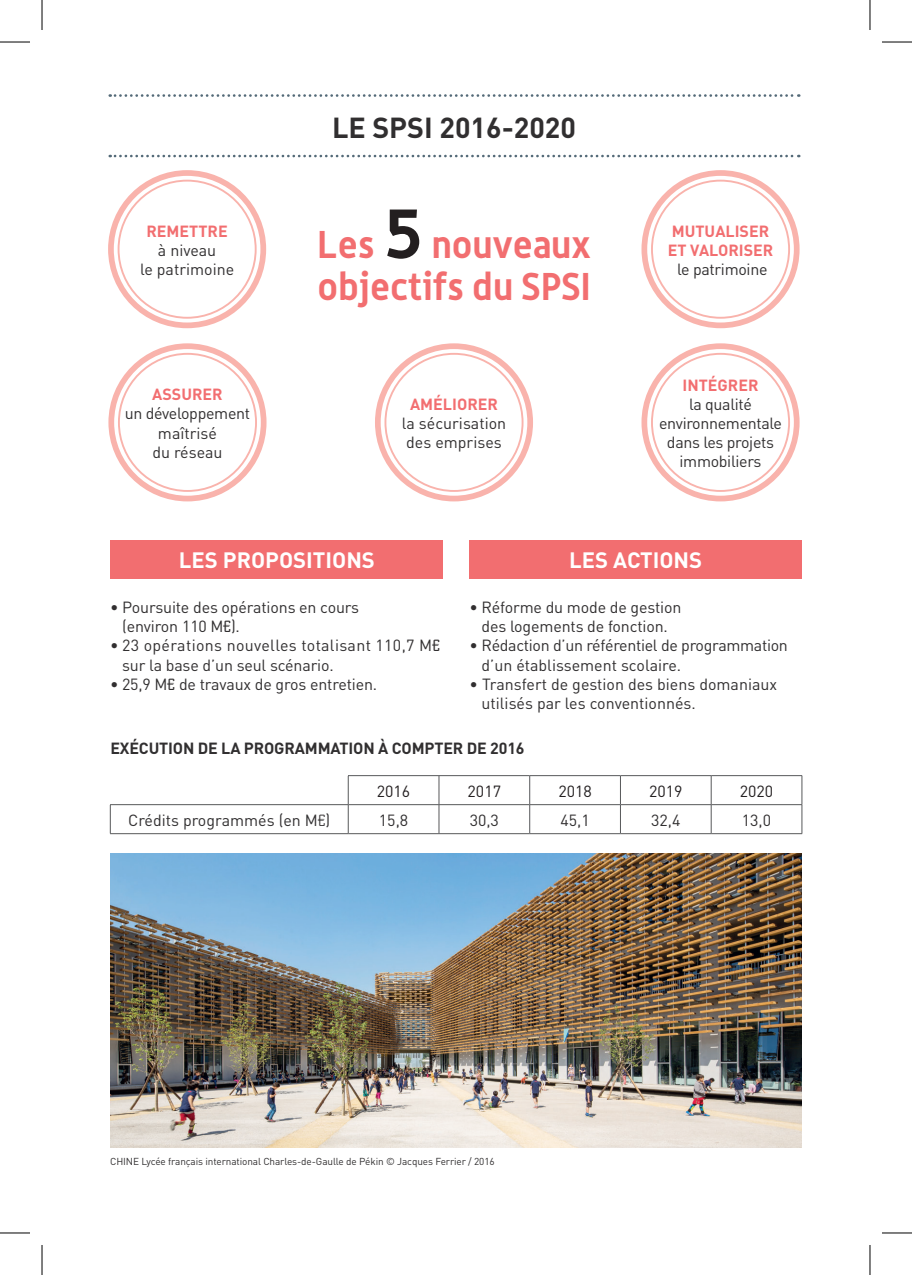
<style>
.page{position:relative;width:912px;height:1275px;background:#fff}
.page>*{position:absolute;margin:0;border:0;box-sizing:border-box;transform-origin:0 0}
.t1{font:700 38px/41.8px "Alwyn";color:#f26e70}
.t2{font:700 28.6px "DIN";color:#312f30}
.t3{font:700 22px "DIN";color:#fff}
.t4{font:16px/19.2px "DIN";letter-spacing:-.01em;color:#312f30}
.t5{font:16px/19.2px "DIN";letter-spacing:.02em;color:#312f30}
.t6{font:700 16px/19.2px "DIN";color:#f26e70}
.t7{font:700 16px "DIN";letter-spacing:-.01em;color:#312f30}
.t8{font:16px "DIN";color:#231f20}
.t9{font:10px "DIN";letter-spacing:-.01em;color:#312f30}
.s1{font-size:70.2px;color:#231f20}
.s2{font-family:"Euro Sans EF Four";font-size:17px}
</style>
<div class="page">
<svg style="left:110px;top:94px;width:689px;height:3px"></svg>
<svg style="left:110px;top:155px;width:689px;height:2px"></svg>
<div style="left:375px;top:343px;width:158px;height:158px;border:6px solid #f9b3ac;border-radius:50%"></div>
<div style="left:108px;top:343px;width:158px;height:158px;border:6px solid #f9b3ac;border-radius:50%"></div>
<div style="left:641px;top:343px;width:158px;height:158px;border:6px solid #f9b3ac;border-radius:50%"></div>
<div style="left:108px;top:170px;width:158px;height:158px;border:6px solid #f9b3ac;border-radius:50%"></div>
<div style="left:641px;top:170px;width:158px;height:158px;border:6px solid #f9b3ac;border-radius:50%"></div>
<img style="left:110px;top:853px;width:692px;height:295px">
<hr style="left:110px;top:804px;width:238px;height:1px;background:#57585a">
<svg style="left:110px;top:805px;width:1px;height:28px"></svg>
<hr style="left:110px;top:833px;width:238px;height:1px;background:#57585a">
<hr style="left:348px;top:833px;width:91px;height:1px;background:#57585a">
<hr style="left:439px;top:833px;width:91px;height:1px;background:#57585a">
<hr style="left:530px;top:833px;width:90px;height:1px;background:#57585a">
<hr style="left:620px;top:833px;width:91px;height:1px;background:#57585a">
<hr style="left:711px;top:833px;width:91px;height:1px;background:#57585a">
<hr style="left:348px;top:775px;width:91px;height:1px;background:#57585a">
<svg style="left:348px;top:776px;width:1px;height:57px"></svg>
<hr style="left:439px;top:775px;width:91px;height:1px;background:#57585a">
<svg style="left:439px;top:776px;width:1px;height:57px"></svg>
<hr style="left:530px;top:775px;width:90px;height:1px;background:#57585a">
<svg style="left:529px;top:776px;width:1px;height:57px"></svg>
<hr style="left:620px;top:775px;width:91px;height:1px;background:#57585a">
<svg style="left:620px;top:776px;width:1px;height:57px"></svg>
<hr style="left:711px;top:775px;width:91px;height:1px;background:#57585a">
<svg style="left:711px;top:776px;width:1px;height:57px"></svg>
<svg style="left:801px;top:776px;width:1px;height:57px"></svg>
<hr style="left:348px;top:804px;width:91px;height:1px;background:#57585a">
<hr style="left:439px;top:804px;width:91px;height:1px;background:#57585a">
<hr style="left:530px;top:804px;width:90px;height:1px;background:#57585a">
<hr style="left:620px;top:804px;width:91px;height:1px;background:#57585a">
<hr style="left:711px;top:804px;width:91px;height:1px;background:#57585a">
<div style="left:110px;top:540px;width:332px;height:38px;background:#f26e70"></div>
<div style="left:469px;top:540px;width:333px;height:38px;background:#f26e70"></div>
<hr style="left:0;top:42px;width:30px;height:1px;background:#000">
<hr style="left:882px;top:42px;width:30px;height:1px;background:#000">
<hr style="left:0;top:1232px;width:30px;height:1px;background:#000">
<hr style="left:882px;top:1232px;width:30px;height:1px;background:#000">
<hr style="left:42px;top:0;width:1px;height:30px;background:#000">
<hr style="left:42px;top:1245px;width:1px;height:30px;background:#000">
<hr style="left:869px;top:0;width:1px;height:30px;background:#000">
<hr style="left:869px;top:1245px;width:1px;height:30px;background:#000">
<p class="t6" style="left:146px;top:221px;width:83px">REMETTRE</p>
<p class="t4" style="left:140px;top:240px;width:96px;text-align:center">à niveau<br>le patrimoine</p>
<p class="t6" style="left:152px;top:384px;width:72px">ASSURER</p>
<p class="t4" style="left:125px;top:404px;width:127px;text-align:center">un développement maîtrisé<br>du réseau</p>
<h2 class="t2" style="left:332px;top:109px;width:245px">LE SPSI 2016-2020</h2>
<h1 class="t1" style="left:317px;top:223px;width:275px">Les <span class="s1">5</span> nouveaux objectifs du SPSI</h1>
<p class="t6" style="left:410px;top:394px;width:89px">AMÉLIORER</p>
<p class="t4" style="left:402px;top:413px;width:106px">la sécurisation des emprises</p>
<p class="t6" style="left:668px;top:220px;width:107px">MUTUALISER<br>ET VALORISER</p>
<p class="t4" style="left:677px;top:259px;width:92px">le patrimoine</p>
<p class="t6" style="left:682px;top:374px;width:78px">INTÉGRER</p>
<p class="t4" style="left:659px;top:394px;width:124px;text-align:center">la qualité environnementale dans les projets immobiliers</p>
<h3 class="t3" style="left:179px;top:546px;width:198px">LES PROPOSITIONS</h3>
<h3 class="t3" style="left:569px;top:546px;width:135px">LES ACTIONS</h3>
<p class="t4" style="left:122px;top:597px;width:239px;text-indent:-12px">• Poursuite des opérations en cours (environ 110 M<span class="s2">C</span>).</p>
<p class="t5" style="left:122px;top:636px;width:320px;text-indent:-12px">• 23 opérations nouvelles totalisant 110,7 M<span class="s2">C </span>sur la base d’un seul scénario.</p>
<p class="t4" style="left:110px;top:674px;width:268px">• 25,9 M<span class="s2">C</span> de travaux de gros entretien.</p>
<p class="t4" style="left:469px;top:597px;width:213px;text-align:center">• Réforme du mode de gestion des logements de fonction.</p>
<p class="t4" style="left:481px;top:636px;width:308px;text-indent:-12px">• Rédaction d’un référentiel de programmation d’un établissement scolaire.</p>
<p class="t4" style="left:481px;top:674px;width:297px;text-indent:-12px">• Transfert de gestion des biens domaniaux utilisés par les conventionnés.</p>
<p class="t7" style="left:110px;top:737px;width:416px">EXÉCUTION DE LA PROGRAMMATION À COMPTER DE 2016</p>
<p class="t8" style="left:377px;top:781px;width:35px">2016</p>
<p class="t8" style="left:467px;top:781px;width:35px">2017</p>
<p class="t8" style="left:558px;top:781px;width:35px">2018</p>
<p class="t8" style="left:649px;top:781px;width:35px">2019</p>
<p class="t8" style="left:740px;top:781px;width:35px">2020</p>
<p class="t4" style="left:128px;top:810px;width:204px">Crédits programmés (en M<span class="s2">B</span>)</p>
<p class="t4" style="left:379px;top:810px;width:31px">15,8</p>
<p class="t4" style="left:470px;top:810px;width:31px">30,3</p>
<p class="t4" style="left:560px;top:810px;width:31px">45,1</p>
<p class="t4" style="left:651px;top:810px;width:31px">32,4</p>
<p class="t4" style="left:742px;top:810px;width:31px">13,0</p>
<p class="t9" style="left:110px;top:1155px;width:386px">CHINE Lycée français international Charles-de-Gaulle de Pékin © Jacques Ferrier / 2016</p>
</div>
